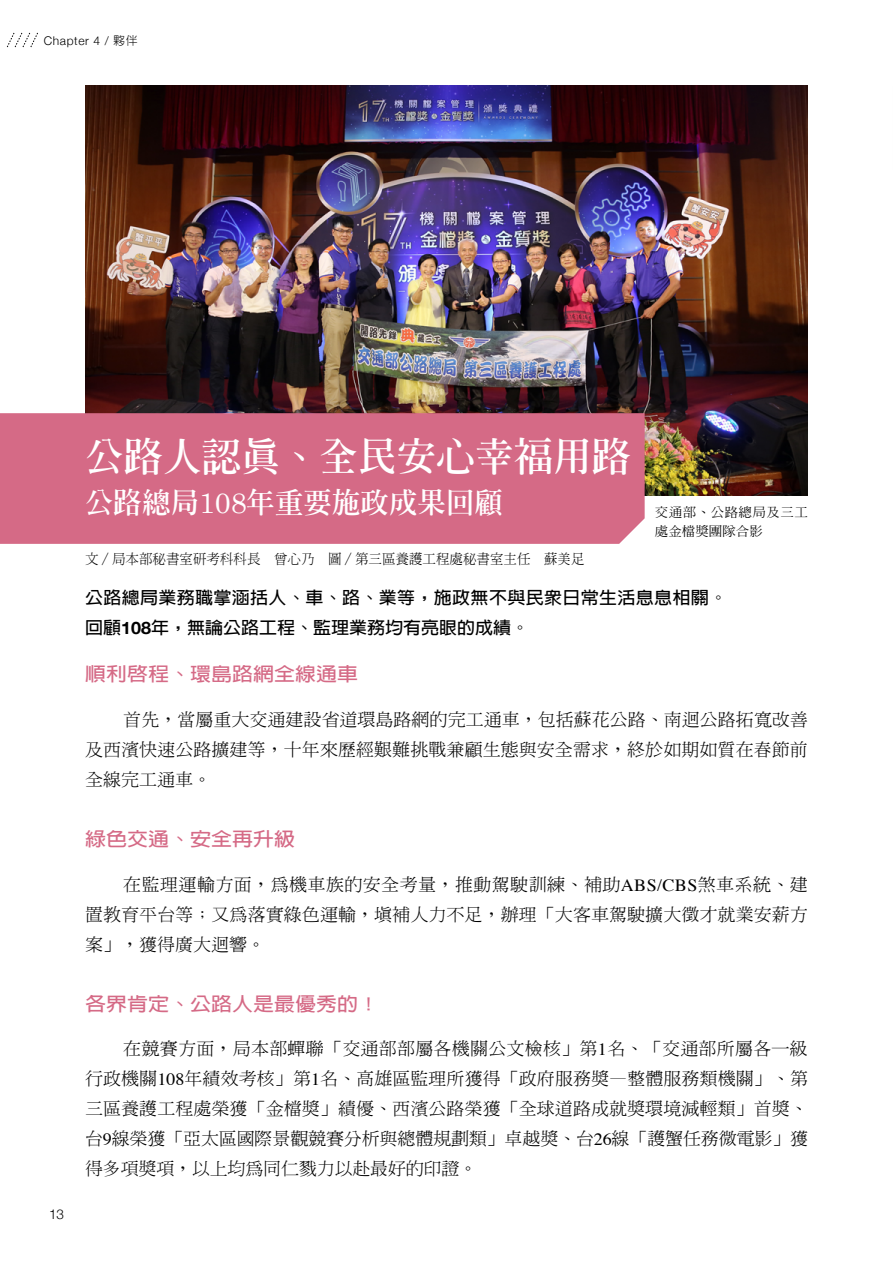
<style>
.page{position:relative;width:893px;height:1263px;background:#fff}
.page>*{position:absolute;margin:0;border:0;box-sizing:border-box;transform-origin:0 0}
.t1{font:800 39px "AR Ming B5";color:#fff}
.t2{font:800 28.5px "AR Ming B5";color:#fff}
.t3{font:700 18.9px "AR Hei B5";color:#d56a86;scale:1.11 1}
.t4{font:300 17.1px/30px "AR Ming B5";letter-spacing:.005em;color:#000;text-align:justify;scale:1.05 1}
.t5{font:700 17.1px/30px "AR Hei B5";letter-spacing:.02em;color:#000;scale:1.05 1}
.t6{font:300 13.5px "AR Ming B5";color:#000}
.t7{font:300 13.5px "Helvetica Neue";color:#000}
.t8{font:500 12.9px/19.5px "AR Ming B5";letter-spacing:.035em;color:#000;scale:1.05 1}
.t9{font:300 12px "Helvetica Neue";letter-spacing:.05em;color:#000}
.s1{font-family:"AR Hei B5"}
.s2{font-family:"Century";font-weight:400}
.s3{font-family:"Helvetica Neue"}
.s4{font-family:"Times";font-weight:400}
</style>
<div class="page">
<img style="left:85px;top:85px;width:723px;height:410px">
<div style="left:0;top:413px;width:645px;height:131px;background:#d56a86"></div>
<svg style="left:7px;top:32px;width:31px;height:16px"></svg>
<p class="t9" style="left:44px;top:31px;width:96px">Chapter 4 / <span class="s1">夥伴</span></p>
<h1 class="t1" style="left:85px;top:437px;width:547px">公路人認真、全民安心幸福用路</h1>
<h2 class="t2" style="left:85px;top:488px;width:420px">公路總局<span class="s2">108</span>年重要施政成果回顧</h2>
<p class="t6" style="left:85px;top:552px;width:501px">文／局本部秘書室研考科科長 曾心乃 圖／第三區養護工程處秘書室主任 蘇美足</p>
<p class="t8" style="left:655px;top:502px;width:147px">交通部、公路總局及三工處金檔獎團隊合影</p>
<p class="t5" style="left:85px;top:583px;width:613px">公路總局業務職掌涵括人、車、路、業等，施政無不與民眾日常生活息息相關。回顧<span class="s3">108</span>年，無論公路工程、監理業務均有亮眼的成績。</p>
<p class="t3" style="left:85px;top:665px;width:247px">順利啟程、環島路網全線通車</p>
<p class="t4" style="left:85px;top:705px;width:690px;text-indent:38px">首先，當屬重大交通建設省道環島路網的完工通車，包括蘇花公路、南迴公路拓寬改善及西濱快速公路擴建等，十年來歷經艱難挑戰兼顧生態與安全需求，終於如期如質在春節前全線完工通車。</p>
<p class="t3" style="left:85px;top:829px;width:191px">綠色交通、安全再升級</p>
<p class="t4" style="left:85px;top:869px;width:690px;text-indent:38px">在監理運輸方面，為機車族的安全考量，推動駕駛訓練、補助<span class="s4">ABS/CBS</span>煞車系統、建置教育平台等；又為落實綠色運輸，填補人力不足，辦理「大客車駕駛擴大徵才就業安薪方案」，獲得廣大迴響。</p>
<p class="t7" style="left:49px;top:1203px;width:17px">13</p>
<p class="t3" style="left:85px;top:994px;width:266px">各界肯定、公路人是最優秀的！</p>
<p class="t4" style="left:85px;top:1034px;width:690px;text-indent:38px">在競賽方面，局本部蟬聯「交通部部屬各機關公文檢核」第<span class="s4">1</span>名、「交通部所屬各一級行政機關<span class="s4">108</span>年績效考核」第<span class="s4">1</span>名、高雄區監理所獲得「政府服務獎—整體服務類機關」、第三區養護工程處榮獲「金檔獎」績優、西濱公路榮獲「全球道路成就獎環境減輕類」首獎、台<span class="s4">9</span>線榮獲「亞太區國際景觀競賽分析與總體規劃類」卓越獎、台<span class="s4">26</span>線「護蟹任務微電影」獲得多項獎項，以上均為同仁戮力以赴最好的印證。</p>
</div>
